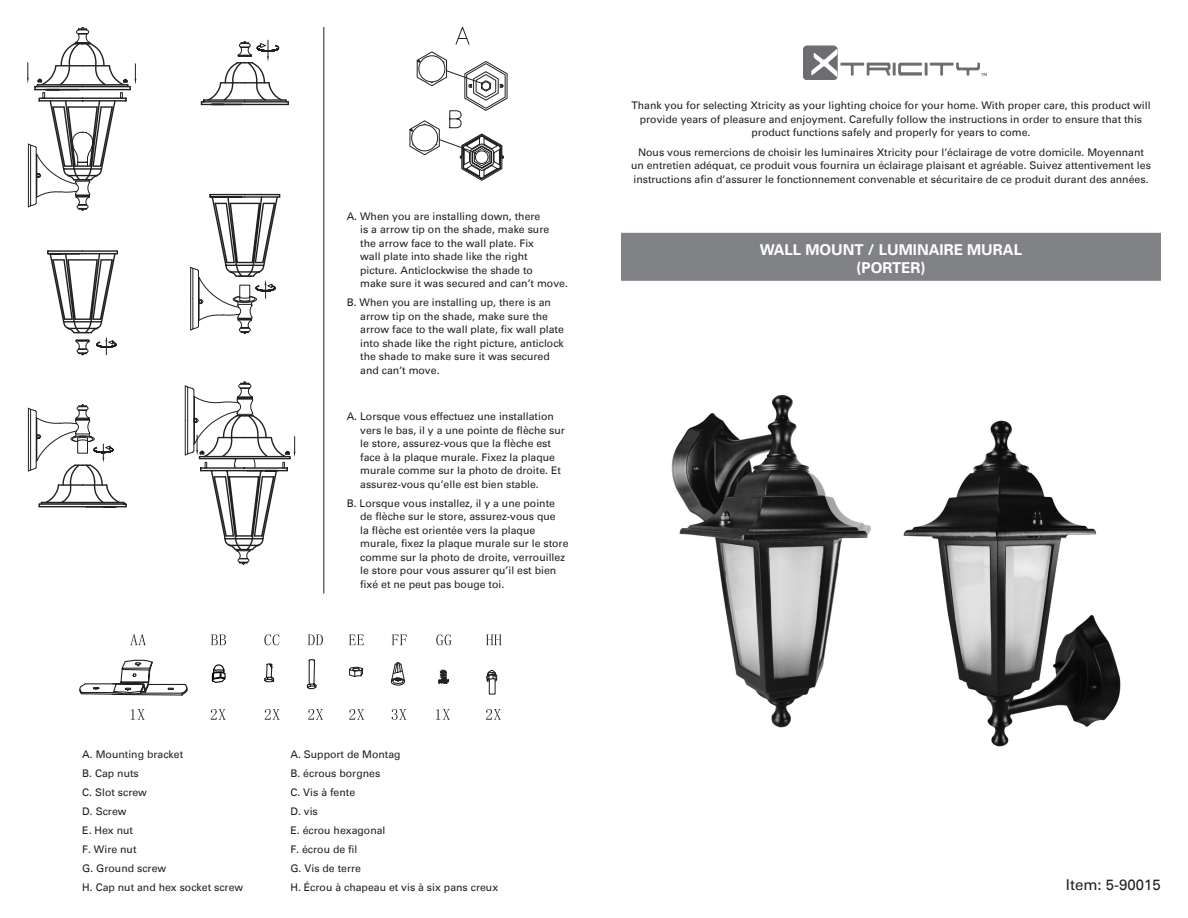
<style>
.page{position:relative;width:1188px;height:918px;background:#fff}
.page>*{position:absolute;margin:0;border:0;box-sizing:border-box;transform-origin:0 0}
.portable_bar{font:700 15px/18px "Univers LT";color:#fff;text-align:center}
.t1{font:15px "Univers";color:#231f20}
.abc_text{font:10.5px/13.5px "Univers";color:#231f20}
.intro{font:10.5px/13.5px "Univers";color:#231f20;text-align:center}
</style>
<div class="page">
<svg style="left:409px;top:26px;width:99px;height:155px"></svg>
<svg style="left:201px;top:40px;width:88px;height:65px"></svg>
<svg style="left:47px;top:250px;width:30px;height:102px"></svg>
<svg style="left:256px;top:193px;width:25px;height:108px"></svg>
<svg style="left:27px;top:407px;width:100px;height:100px"></svg>
<svg style="left:77px;top:193px;width:179px;height:276px"></svg>
<svg style="left:27px;top:27px;width:109px;height:185px"></svg>
<svg style="left:184px;top:381px;width:111px;height:184px"></svg>
<hr style="left:323px;top:27px;width:1px;height:567px;background:#231f20">
<svg style="left:79px;top:659px;width:109px;height:37px"></svg>
<svg style="left:130px;top:634px;width:16px;height:11px"></svg>
<svg style="left:211px;top:635px;width:15px;height:10px"></svg>
<svg style="left:264px;top:634px;width:15px;height:11px"></svg>
<svg style="left:308px;top:635px;width:15px;height:10px"></svg>
<svg style="left:349px;top:635px;width:15px;height:10px"></svg>
<svg style="left:392px;top:635px;width:15px;height:10px"></svg>
<svg style="left:436px;top:634px;width:16px;height:12px"></svg>
<svg style="left:131px;top:709px;width:14px;height:11px"></svg>
<svg style="left:211px;top:709px;width:15px;height:11px"></svg>
<svg style="left:265px;top:709px;width:15px;height:11px"></svg>
<svg style="left:308px;top:709px;width:15px;height:11px"></svg>
<svg style="left:349px;top:709px;width:15px;height:11px"></svg>
<svg style="left:392px;top:709px;width:14px;height:11px"></svg>
<svg style="left:436px;top:709px;width:14px;height:11px"></svg>
<svg style="left:264px;top:659px;width:186px;height:31px"></svg>
<svg style="left:486px;top:635px;width:16px;height:10px"></svg>
<svg style="left:486px;top:709px;width:15px;height:11px"></svg>
<svg style="left:486px;top:669px;width:12px;height:13px"></svg>
<div style="left:489px;top:677px;width:6px;height:17px;border:1px solid #231f20"></div>
<svg style="left:211px;top:664px;width:15px;height:19px"></svg>
<div style="left:803px;top:46px;width:34px;height:34px;background:#6c6d70;border-radius:4px"></div>
<svg style="left:803px;top:46px;width:184px;height:33px"></svg>
<div style="left:621px;top:233px;width:540px;height:48px;background:#808285"></div>
<img style="left:671px;top:394px;width:201px;height:334px">
<img style="left:903px;top:420px;width:218px;height:327px">
<p class="abc_text" style="left:360px;top:209px;width:209px;text-indent:-14px">A. When you are installing down, there<br>is a arrow tip on the shade, make sure<br>the arrow face to the wall plate. Fix<br>wall plate into shade like the right<br>picture. Anticlockwise the shade to<br>make sure it was secured and can’t move.</p>
<p class="abc_text" style="left:360px;top:296px;width:205px;text-indent:-14px">B. When you are installing up, there is an arrow tip on the shade, make sure the arrow face to the wall plate, fix wall plate into shade like the right picture, anticlock the shade to make sure it was secured and can’t move.</p>
<p class="abc_text" style="left:360px;top:410px;width:206px;text-indent:-14px">A. Lorsque vous effectuez une installation vers le bas, il y a une pointe de flèche sur le store, assurez-vous que la flèche est face à la plaque murale. Fixez la plaque murale comme sur la photo de droite. Et assurez-vous qu’elle est bien stable.</p>
<p class="abc_text" style="left:360px;top:496px;width:210px;text-indent:-14px">B. Lorsque vous installez, il y a une pointe de flèche sur le store, assurez-vous que<br>la flèche est orientée vers la plaque murale, fixez la plaque murale sur le store comme sur la photo de droite, verrouillez le store pour vous assurer qu’il est bien fixé et ne peut pas bouge toi.</p>
<p class="intro" style="left:631px;top:99px;width:521px">Thank you for selecting Xtricity as your lighting choice for your home. With proper care, this product will provide years of pleasure and enjoyment. Carefully follow the instructions in order to ensure that this product functions safely and properly for years to come.</p>
<p class="intro" style="left:631px;top:145px;width:521px">Nous vous remercions de choisir les luminaires Xtricity pour l’éclairage de votre domicile. Moyennant un entretien adéquat, ce produit vous fournira un éclairage plaisant et agréable. Suivez attentivement les instructions afin d’assurer le fonctionnement convenable et sécuritaire de ce produit durant des années.</p>
<p class="portable_bar" style="left:760px;top:240px;width:264px">WALL MOUNT / LUMINAIRE MURAL (PORTER)</p>
<p class="abc_text" style="left:82px;top:748px;width:102px">A. Mounting bracket</p>
<p class="abc_text" style="left:82px;top:767px;width:58px">B. Cap nuts</p>
<p class="abc_text" style="left:82px;top:786px;width:66px">C. Slot screw</p>
<p class="abc_text" style="left:82px;top:805px;width:46px">D. Screw</p>
<p class="abc_text" style="left:82px;top:823px;width:52px">E. Hex nut</p>
<p class="abc_text" style="left:82px;top:842px;width:56px">F. Wire nut</p>
<p class="abc_text" style="left:82px;top:861px;width:86px">G. Ground screw</p>
<p class="abc_text" style="left:82px;top:880px;width:163px">H. Cap nut and hex socket screw</p>
<p class="abc_text" style="left:290px;top:748px;width:112px">A. Support de Montag</p>
<p class="abc_text" style="left:290px;top:767px;width:91px">B. écrous borgnes</p>
<p class="abc_text" style="left:290px;top:786px;width:66px">C. Vis à fente</p>
<p class="abc_text" style="left:290px;top:805px;width:29px">D. vis</p>
<p class="abc_text" style="left:290px;top:823px;width:97px">E. écrou hexagonal</p>
<p class="abc_text" style="left:290px;top:842px;width:69px">F. écrou de fil</p>
<p class="abc_text" style="left:290px;top:861px;width:72px">G. Vis de terre</p>
<p class="abc_text" style="left:290px;top:880px;width:209px">H. Écrou à chapeau et vis à six pans creux</p>
<p class="t1" style="left:1066px;top:876px;width:97px">Item: 5-90015</p>
</div>
